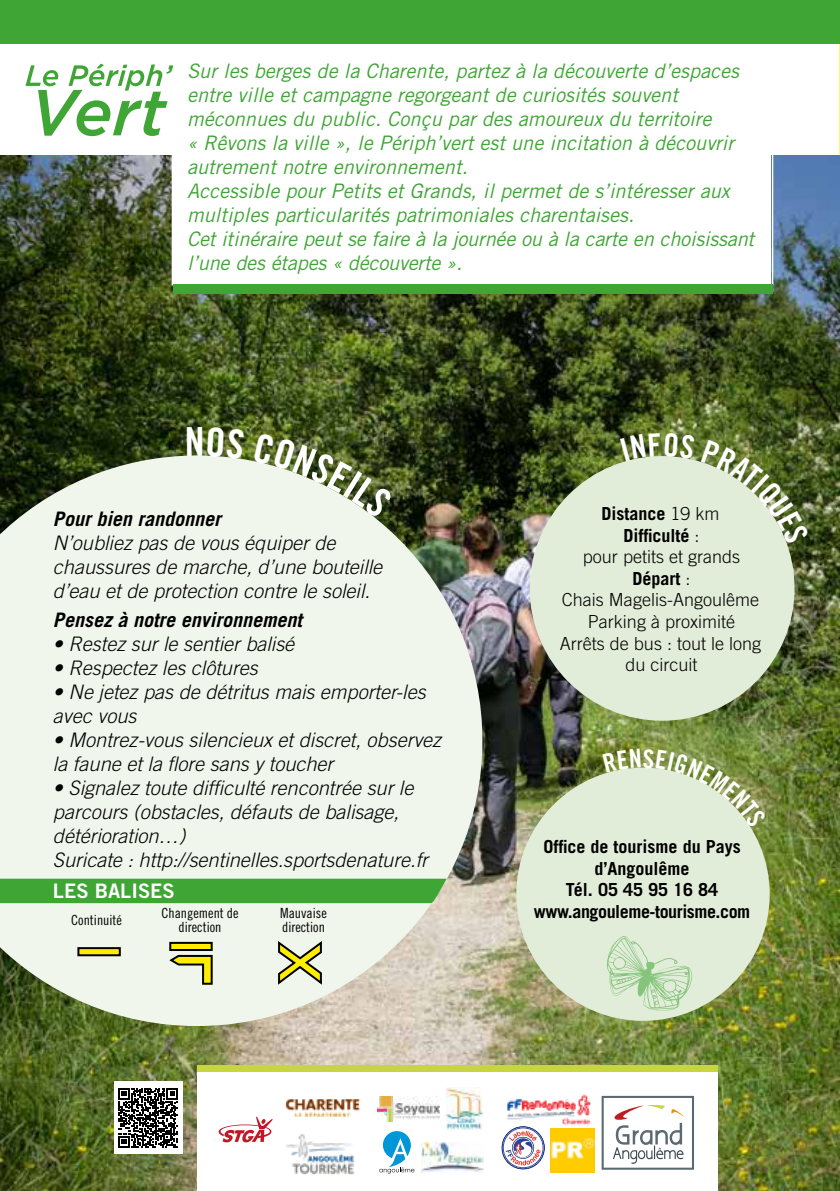
<style>
.page{position:relative;width:840px;height:1191px;background:#fff}
.page>*{position:absolute;margin:0;border:0;box-sizing:border-box;transform-origin:0 0}
.t1{font:40px "Trade Gothic LT Std Bd Cn 20";color:#fff}
.t2{font:italic 20px/24px "Trade Gothic LT Std";color:#3fa535}
.t3{font:italic 300 20px/24px "Trade Gothic LT Std";color:#000}
.t4{font:italic 700 20px "Trade Gothic LT Std";color:#000}
.t5{font:20px "Trade Gothic LT Std Bd 2";color:#fff}
.t6{font:300 18px/21.6px "Trade Gothic LT Std";color:#000;text-align:center}
.t7{font:700 18px/21.6px "Trade Gothic LT Std";color:#000;text-align:center}
.t8{font:14px/14px "Trade Gothic LT Std Cn 18";color:#000;text-align:center}
.s1{font-weight:700}
</style>
<div class="page">
<svg style="left:839px;top:0;width:1px;height:1067px"></svg>
<img style="left:0;top:156px;width:839px;height:1035px">
<svg style="left:171px;top:65px;width:602px;height:221px"></svg>
<svg style="left:0;top:455px;width:482px;height:571px;background:#dee3d6"></svg>
<div style="left:529px;top:456px;width:265px;height:264px;background:#e2edd9;border-radius:50%"></div>
<div style="left:516px;top:767px;width:253px;height:253px;background:#e2edd9;border-radius:50%"></div>
<div style="left:0;top:0;width:839px;height:44px;background:#3fa535"></div>
<div style="left:173px;top:284px;width:599px;height:9px;background:#3fa535"></div>
<div style="left:0;top:878px;width:446px;height:25px;background:#3fa535"></div>
<div style="left:78px;top:948px;width:42px;height:7px;background:#ffed00"></div>
<div style="left:77px;top:947px;width:44px;height:9px;border:2px solid #000"></div>
<div style="left:170px;top:943px;width:41px;height:7px;background:#ffed00"></div>
<div style="left:169px;top:942px;width:43px;height:9px;border:2px solid #000"></div>
<svg style="left:167px;top:954px;width:46px;height:31px"></svg>
<svg style="left:276px;top:939px;width:47px;height:47px;background:#c5c489"></svg>
<svg style="left:607px;top:936px;width:85px;height:74px"></svg>
<div style="left:198px;top:1071px;width:519px;height:120px;background:#fff"></div>
<svg style="left:601px;top:1095px;width:92px;height:74px"></svg>
<div style="left:198px;top:1065px;width:519px;height:6px;background:#c7d540"></div>
<svg style="left:218px;top:1116px;width:54px;height:26px"></svg>
<img style="left:446px;top:1087px;width:36px;height:42px">
<svg style="left:379px;top:1131px;width:35px;height:42px"></svg>
<img style="left:377px;top:1096px;width:62px;height:25px">
<img style="left:421px;top:1142px;width:62px;height:30px">
<img style="left:284px;top:1099px;width:77px;height:18px">
<img style="left:286px;top:1134px;width:68px;height:41px">
<img style="left:507px;top:1094px;width:84px;height:32px">
<img style="left:550px;top:1128px;width:44px;height:44px">
<svg style="left:501px;top:1125px;width:47px;height:45px"></svg>
<div style="left:114px;top:1081px;width:68px;height:73px;background:#fff"></div>
<svg style="left:118px;top:1088px;width:60px;height:59px"></svg>
<svg style="left:25px;top:64px;width:148px;height:72px"></svg>
<svg style="left:207px;top:426px;width:38px;height:33px"></svg>
<svg style="left:253px;top:432px;width:140px;height:86px;background:#838e69"></svg>
<svg style="left:619px;top:432px;width:75px;height:29px;background:#607237"></svg>
<svg style="left:700px;top:440px;width:108px;height:104px"></svg>
<svg style="left:602px;top:748px;width:164px;height:79px"></svg>
<p class="t2" style="left:187px;top:59px;width:568px">Sur les berges de la Charente, partez à la découverte d’espaces entre ville et campagne regorgeant de curiosités souvent méconnues du public. Conçu par des amoureux du territoire<br>« Rêvons la ville », le Périph’vert est une incitation à découvrir autrement notre environnement.<br>Accessible pour Petits et Grands, il permet de s’intéresser aux multiples particularités patrimoniales charentaises.<br>Cet itinéraire peut se faire à la journée ou à la carte en choisissant l’une des étapes « découverte ».</p>
<h1 class="t1" style="left:185px;top:417px;width:22px">N</h1>
<p class="t4" style="left:53px;top:506px;width:169px">Pour bien randonner</p>
<p class="t3" style="left:53px;top:531px;width:330px">N’oubliez pas de vous équiper de chaussures de marche, d’une bouteille d’eau et de protection contre le soleil.</p>
<p class="t4" style="left:53px;top:608px;width:250px">Pensez à notre environnement</p>
<p class="t3" style="left:53px;top:632px;width:243px">• Restez sur le sentier balisé</p>
<p class="t3" style="left:53px;top:656px;width:206px">• Respectez les clôtures</p>
<p class="t3" style="left:53px;top:680px;width:374px">• Ne jetez pas de détritus mais emporter-les avec vous</p>
<p class="t3" style="left:53px;top:728px;width:389px">• Montrez-vous silencieux et discret, observez la faune et la flore sans y toucher</p>
<p class="t3" style="left:53px;top:776px;width:376px">• Signalez toute difficulté rencontrée sur le parcours (obstacles, défauts de balisage, détérioration…)<br>Suricate : http://sentinelles.sportsdenature.fr</p>
<p class="t5" style="left:53px;top:878px;width:123px">LES BALISES</p>
<p class="t8" style="left:71px;top:913px;width:52px">Continuité</p>
<p class="t8" style="left:161px;top:906px;width:78px">Changement de direction</p>
<p class="t8" style="left:280px;top:906px;width:48px;text-align:left">Mauvaise direction</p>
<p class="t6" style="left:559px;top:502px;width:203px"><span class="s1">Distance</span> 19 km<br><span class="s1">Difficulté</span> :<br>pour petits et grands<br><span class="s1">Départ</span> :<br>Chais Magelis-Angoulême<br>Parking à proximité<br>Arrêts de bus : tout le long du circuit</p>
<p class="t7" style="left:533px;top:835px;width:218px">Office de tourisme du Pays d’Angoulême<br>Tél. 05 45 95 16 84 www.angouleme-tourisme.com</p>
</div>
